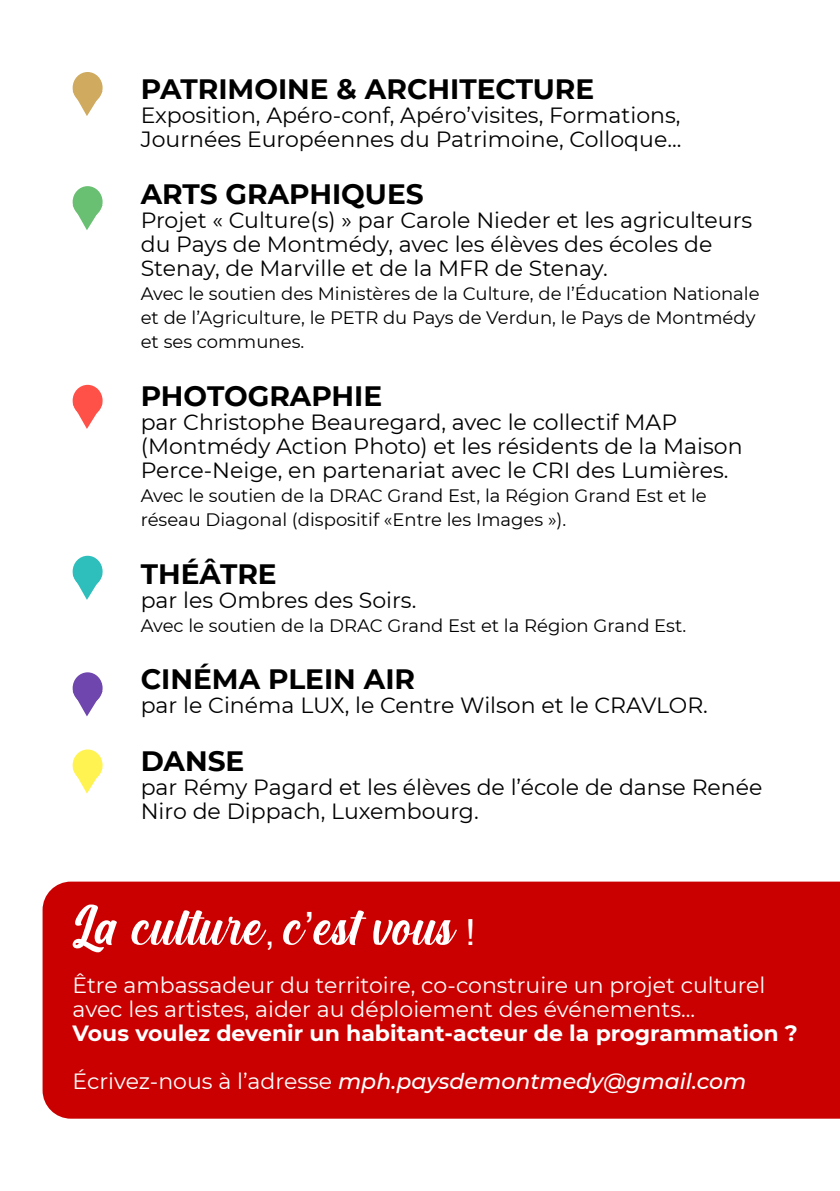
<style>
.page{position:relative;width:840px;height:1191px;background:#fff}
.page>*{position:absolute;margin:0;border:0;box-sizing:border-box;transform-origin:0 0}
.t1{font:70px "Cream Cake";color:#fff}
.t2{font:700 28px "Montserrat";color:#000001}
.t3{font:22px/24px "Montserrat";color:#000001}
.t4{font:22px/24px "Montserrat";color:#fff}
.t5{font:italic 500 22px "Montserrat";color:#fff}
.t6{font:18px/24px "Montserrat";color:#000001}
.s1{font-family:"Arial";font-size:36px}
.s2{font-family:"Arial";font-size:46px}
.s3{font-size:56px}
.s4{font-weight:700}
.s5{font-weight:400;font-style:normal}
</style>
<div class="page">
<div style="left:43px;top:881px;width:796px;height:237px;background:#ca0000"></div>
<div style="left:73px;top:72px;width:29px;height:31px;background:#cfaa5f;border-radius:50%"></div>
<svg style="left:73px;top:92px;width:29px;height:24px"></svg>
<div style="left:73px;top:749px;width:29px;height:32px;background:#fff352;border-radius:50%"></div>
<svg style="left:73px;top:769px;width:29px;height:24px"></svg>
<div style="left:73px;top:385px;width:29px;height:31px;background:#ff5147;border-radius:50%"></div>
<svg style="left:73px;top:405px;width:29px;height:24px"></svg>
<div style="left:73px;top:186px;width:29px;height:32px;background:#69c072;border-radius:50%"></div>
<svg style="left:73px;top:206px;width:29px;height:24px"></svg>
<div style="left:73px;top:556px;width:29px;height:31px;background:#2ebebb;border-radius:50%"></div>
<svg style="left:73px;top:576px;width:29px;height:24px"></svg>
<div style="left:73px;top:672px;width:29px;height:32px;background:#6e46ad;border-radius:50%"></div>
<svg style="left:73px;top:692px;width:29px;height:24px"></svg>
<p class="t2" style="left:141px;top:69px;width:455px">PATRIMOINE &amp; ARCHITECTURE</p>
<p class="t3" style="left:141px;top:102px;width:542px">Exposition, Apéro-conf, Apéro’visites, Formations,<br>Journées Européennes du Patrimoine, Colloque...</p>
<p class="t2" style="left:141px;top:174px;width:284px">ARTS GRAPHIQUES</p>
<p class="t3" style="left:141px;top:208px;width:612px">Projet « Culture(s) » par Carole Nieder et les agriculteurs du Pays de Montmédy, avec les élèves des écoles de<br>Stenay, de Marville et de la MFR de Stenay.</p>
<p class="t6" style="left:141px;top:281px;width:620px">Avec le soutien des Ministères de la Culture, de l’Éducation Nationale et de l’Agriculture, le PETR du Pays de Verdun, le Pays de Montmédy et ses communes.</p>
<p class="t2" style="left:141px;top:376px;width:243px">PHOTOGRAPHIE</p>
<p class="t3" style="left:141px;top:409px;width:603px">par Christophe Beauregard, avec le collectif MAP (Montmédy Action Photo) et les résidents de la Maison<br>Perce-Neige, en partenariat avec le CRI des Lumières.</p>
<p class="t6" style="left:141px;top:483px;width:567px">Avec le soutien de la DRAC Grand Est, la Région Grand Est et le réseau Diagonal (dispositif «Entre les Images »).</p>
<p class="t2" style="left:141px;top:553px;width:137px">THÉÂTRE</p>
<p class="t3" style="left:141px;top:587px;width:277px">par les Ombres des Soirs.</p>
<p class="t6" style="left:141px;top:612px;width:546px">Avec le soutien de la DRAC Grand Est et la Région Grand Est.</p>
<p class="t2" style="left:141px;top:659px;width:276px">CINÉMA PLEIN AIR</p>
<p class="t3" style="left:141px;top:692px;width:568px">par le Cinéma LUX, le Centre Wilson et le CRAVLOR.</p>
<p class="t2" style="left:141px;top:741px;width:105px">DANSE</p>
<p class="t3" style="left:141px;top:774px;width:623px">par Rémy Pagard et les élèves de l’école de danse Renée<br>Niro de Dippach, Luxembourg.</p>
<p class="t1" style="left:73px;top:893px;width:429px">La culture<span class="s1">,</span>,c<span class="s2">’</span>est vous <span class="s1">!</span> <span class="s3">!</span></p>
<p class="t4" style="left:73px;top:972px;width:726px">Être ambassadeur du territoire, co-construire un projet culturel avec les artistes, aider au déploiement des événements...<br><span class="s4">Vous voulez devenir un habitant-acteur de la programmation ?</span></p>
<p class="t5" style="left:73px;top:1065px;width:675px"><span class="s5">Écrivez-nous à l’adresse</span> mph.paysdemontmedy@gmail.com</p>
</div>
